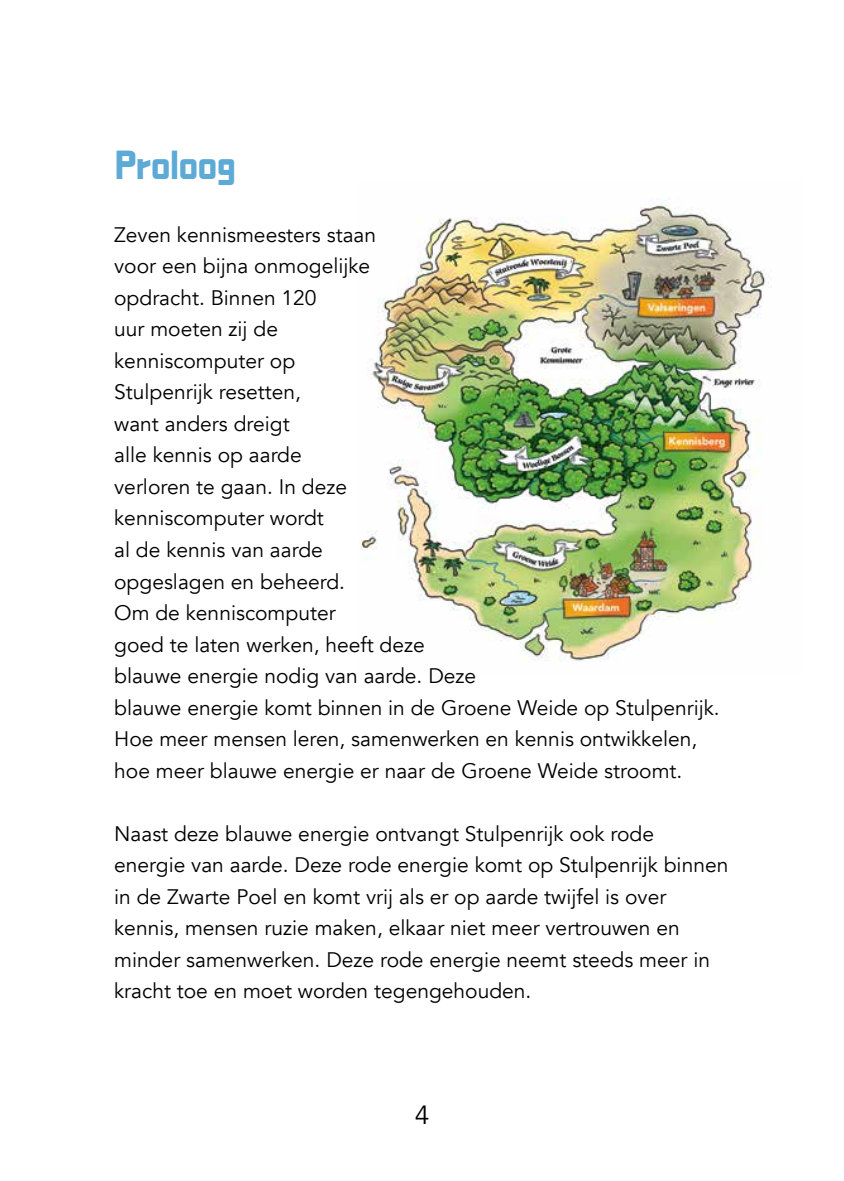
<style>
.page{position:relative;width:844px;height:1181px;background:#fff}
.page>*{position:absolute;margin:0;border:0;box-sizing:border-box;transform-origin:0 0}
.t1{font:40.25px "Hello Font Fang Hua Ti";letter-spacing:-.02em;color:#5daad7}
.t2{font:26.25px "Avenir";color:#000}
.t3{font:21px/31.5px "Avenir";color:#000}
</style>
<div class="page">
<img style="left:359px;top:200px;width:413px;height:461px">
<h1 class="t1" style="left:114px;top:142px;width:123px">Proloog</h1>
<p class="t3" style="left:114px;top:219px;width:607px">Zeven kennismeesters staan<br>voor een bijna onmogelijke<br>opdracht. Binnen 120<br>uur moeten zij de<br>kenniscomputer op<br>Stulpenrijk resetten,<br>want anders dreigt<br>alle kennis op aarde<br>verloren te gaan. In deze<br>kenniscomputer wordt<br>al de kennis van aarde<br>opgeslagen en beheerd.<br>Om de kenniscomputer<br>goed te laten werken, heeft deze<br>blauwe energie nodig van aarde. Deze<br>blauwe energie komt binnen in de Groene Weide op Stulpenrijk.<br>Hoe meer mensen leren, samenwerken en kennis ontwikkelen, hoe meer blauwe energie er naar de Groene Weide stroomt.</p>
<p class="t3" style="left:114px;top:818px;width:615px">Naast deze blauwe energie ontvangt Stulpenrijk ook rode energie van aarde. Deze rode energie komt op Stulpenrijk binnen in de Zwarte Poel en komt vrij als er op aarde twijfel is over kennis, mensen ruzie maken, elkaar niet meer vertrouwen en minder samenwerken. Deze rode energie neemt steeds meer in kracht toe en moet worden tegengehouden.</p>
<p class="t2" style="left:414px;top:1099px;width:16px">4</p>
</div>
